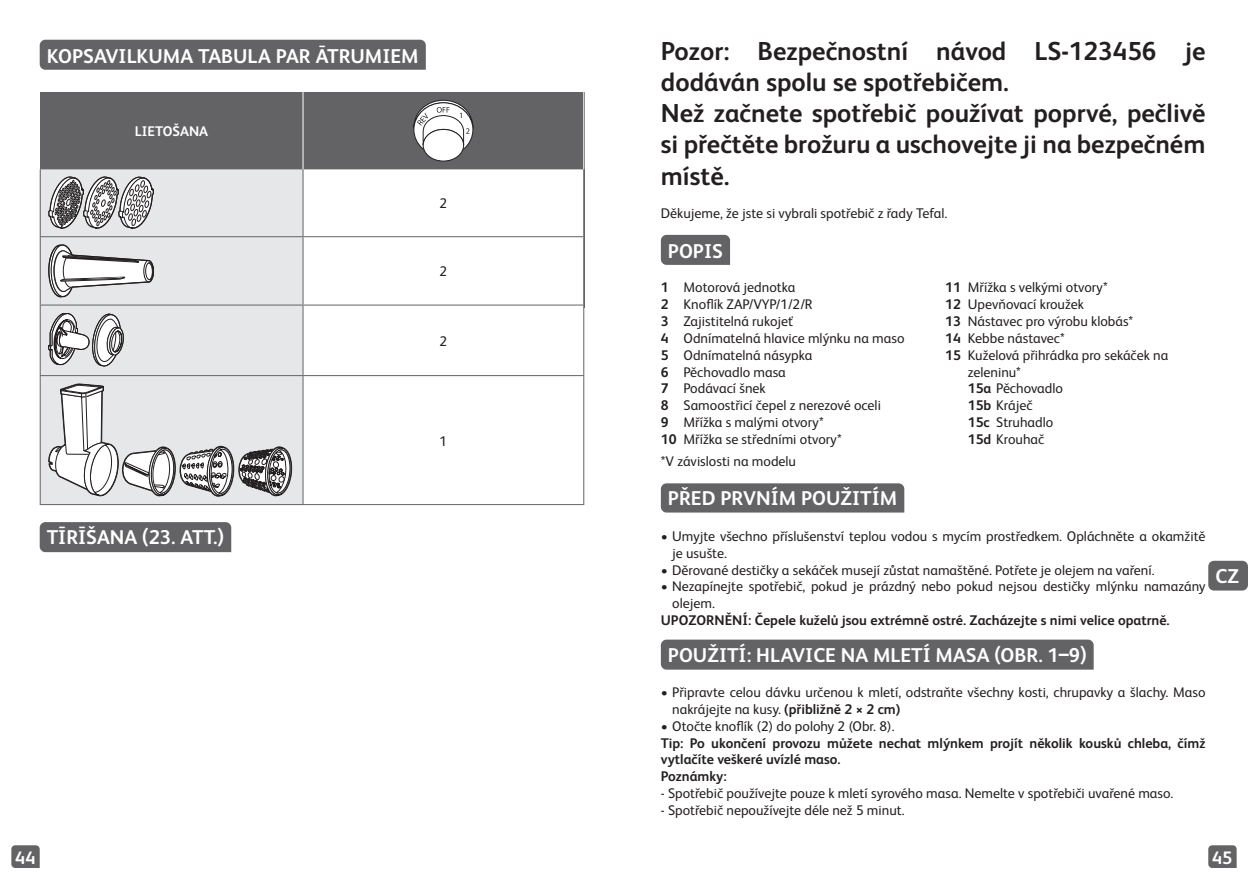
<style>
.page{position:relative;width:1248px;height:885px;background:#fff}
.page>*{position:absolute;margin:0;border:0;box-sizing:border-box;transform-origin:0 0}
.t1{font:700 26px/31.2px "FS Albert Pro";color:#231f20}
.t2{font:700 20px "FS Albert Pro";color:#fff}
.t3{font:700 18px "FS Albert Pro";color:#fff}
.t4{font:14px/16.8px "FS Albert Pro";color:#231f20}
.t5{font:700 14px/16.8px "FS Albert Pro";color:#231f20}
.t6{font:700 14px "FS Albert Pro";color:#fff}
.s1{font-weight:700}
</style>
<div class="page">
<svg style="left:1208px;top:845px;width:28px;height:22px"></svg>
<svg style="left:11px;top:845px;width:29px;height:22px"></svg>
<div style="left:1208px;top:560px;width:39px;height:30px;background:#636366;border-radius:6px"></div>
<div style="left:40px;top:40px;width:386px;height:30px;background:#636366"></div>
<div style="left:40px;top:92px;width:544px;height:215px;background:#636366"></div>
<div style="left:41px;top:169px;width:261px;height:335px;background:#e6e7e9"></div>
<svg style="left:303px;top:169px;width:280px;height:335px"></svg>
<hr style="left:302px;top:92px;width:1px;height:77px;background:#fff">
<hr style="left:583px;top:92px;width:1px;height:77px;background:#fff">
<hr style="left:40px;top:236px;width:263px;height:1px;background:#636366">
<hr style="left:303px;top:236px;width:281px;height:1px;background:#636366">
<hr style="left:40px;top:304px;width:263px;height:1px;background:#636366">
<hr style="left:40px;top:305px;width:1px;height:70px;background:#636366">
<hr style="left:303px;top:304px;width:281px;height:1px;background:#636366">
<hr style="left:302px;top:305px;width:1px;height:70px;background:#636366">
<hr style="left:583px;top:305px;width:1px;height:70px;background:#636366">
<hr style="left:40px;top:375px;width:263px;height:1px;background:#636366">
<hr style="left:40px;top:376px;width:1px;height:128px;background:#636366">
<hr style="left:303px;top:375px;width:281px;height:1px;background:#636366">
<hr style="left:302px;top:376px;width:1px;height:128px;background:#636366">
<hr style="left:583px;top:376px;width:1px;height:128px;background:#636366">
<hr style="left:40px;top:504px;width:263px;height:1px;background:#636366">
<hr style="left:303px;top:504px;width:281px;height:1px;background:#636366">
<div style="left:423px;top:129px;width:40px;height:32px;background:#fff;border-radius:50%"></div>
<div style="left:423px;top:129px;width:41px;height:32px;border:1px solid #231f20;border-radius:50%"></div>
<svg style="left:413px;top:100px;width:60px;height:52px"></svg>
<svg style="left:48px;top:176px;width:106px;height:53px"></svg>
<svg style="left:48px;top:245px;width:106px;height:52px"></svg>
<svg style="left:48px;top:313px;width:76px;height:53px"></svg>
<svg style="left:48px;top:383px;width:244px;height:113px"></svg>
<div style="left:40px;top:522px;width:191px;height:30px;background:#636366"></div>
<div style="left:660px;top:483px;width:244px;height:29px;background:#636366"></div>
<div style="left:660px;top:639px;width:433px;height:30px;background:#636366"></div>
<div style="left:660px;top:235px;width:70px;height:30px;background:#636366"></div>
<h2 class="t2" style="left:47px;top:42px;width:373px">KOPSAVILKUMA TABULA PAR ĀTRUMIEM</h2>
<p class="t6" style="left:135px;top:121px;width:75px">LIETOŠANA</p>
<p class="t4" style="left:439px;top:194px;width:9px">2</p>
<p class="t4" style="left:439px;top:262px;width:9px">2</p>
<p class="t4" style="left:439px;top:331px;width:9px">2</p>
<h2 class="t2" style="left:47px;top:523px;width:179px">TĪRĪŠANA (23. ATT.)</h2>
<p class="t4" style="left:439px;top:431px;width:9px">1</p>
<h1 class="t1" style="left:660px;top:34px;width:546px">Pozor: Bezpečnostní návod LS-123456 je dodáván spolu se spotřebičem.<br>Než začnete spotřebič používat poprvé, pečlivě si přečtěte brožuru a uschovejte ji na bezpečném místě.</h1>
<p class="t4" style="left:660px;top:204px;width:288px">Děkujeme, že jste si vybrali spotřebič z řady Tefal.</p>
<h2 class="t2" style="left:668px;top:237px;width:56px">POPIS</h2>
<p class="t4" style="left:660px;top:278px;width:245px"><span class="s1">1</span> Motorová jednotka<br><span class="s1">2</span> Knoflík ZAP/VYP/1/2/R<br><span class="s1">3</span> Zajistitelná rukojeť<br><span class="s1">4</span> Odnímatelná hlavice mlýnku na maso<br><span class="s1">5</span> Odnímatelná násypka<br><span class="s1">6</span> Pěchovadlo masa<br><span class="s1">7</span> Podávací šnek<br><span class="s1">8</span> Samoostřicí čepel z nerezové oceli<br><span class="s1">9</span> Mřížka s malými otvory*<br><span class="s1">10</span> Mřížka se středními otvory*</p>
<p class="t4" style="left:945px;top:278px;width:164px"><span class="s1">11</span> Mřížka s velkými otvory*</p>
<p class="t4" style="left:945px;top:295px;width:140px"><span class="s1">12</span> Upevňovací kroužek</p>
<p class="t4" style="left:945px;top:312px;width:189px"><span class="s1">13</span> Nástavec pro výrobu klobás*</p>
<p class="t4" style="left:945px;top:328px;width:121px"><span class="s1">14</span> Kebbe nástavec*</p>
<p class="t4" style="left:945px;top:345px;width:225px"><span class="s1">15</span> Kuželová přihrádka pro sekáček na</p>
<p class="t4" style="left:967px;top:362px;width:54px">zeleninu*</p>
<p class="t4" style="left:967px;top:379px;width:96px"><span class="s1">15a</span> Pěchovadlo</p>
<p class="t4" style="left:967px;top:396px;width:66px"><span class="s1">15b</span> Kráječ</p>
<p class="t4" style="left:967px;top:412px;width:87px"><span class="s1">15c</span> Struhadlo</p>
<p class="t4" style="left:967px;top:429px;width:78px"><span class="s1">15d</span> Krouhač</p>
<p class="t4" style="left:660px;top:452px;width:137px">*V závislosti na modelu</p>
<h2 class="t2" style="left:668px;top:484px;width:231px">PŘED PRVNÍM POUŽITÍM</h2>
<p class="t4" style="left:672px;top:526px;width:534px;text-indent:-11px">• Umyjte všechno příslušenství teplou vodou s mycím prostředkem. Opláchněte a okamžitě je usušte.</p>
<p class="t4" style="left:660px;top:560px;width:495px">• Děrované destičky a sekáček musejí zůstat namaštěné. Potřete je olejem na vaření.</p>
<p class="t4" style="left:672px;top:577px;width:534px;text-indent:-11px">• Nezapínejte spotřebič, pokud je prázdný nebo pokud nejsou destičky mlýnku namazány olejem.</p>
<p class="t5" style="left:660px;top:611px;width:510px">UPOZORNĚNÍ: Čepele kuželů jsou extrémně ostré. Zacházejte s nimi velice opatrně.</p>
<h2 class="t2" style="left:668px;top:640px;width:420px">POUŽITÍ: HLAVICE NA MLETÍ MASA (OBR. 1–9)</h2>
<p class="t4" style="left:672px;top:683px;width:534px;text-indent:-11px">• Připravte celou dávku určenou k mletí, odstraňte všechny kosti, chrupavky a šlachy. Maso nakrájejte na kusy. <span class="s1">(přibližně 2 × 2 cm)</span></p>
<p class="t4" style="left:660px;top:716px;width:235px">• Otočte knoflík (2) do polohy 2 (Obr. 8).</p>
<p class="t5" style="left:660px;top:733px;width:546px">Tip: Po ukončení provozu můžete nechat mlýnkem projít několik kousků chleba, čímž vytlačíte veškeré uvízlé maso.<br>Poznámky:</p>
<p class="t4" style="left:660px;top:783px;width:514px">- Spotřebič používejte pouze k mletí syrového masa. Nemelte v spotřebiči uvařené maso.</p>
<p class="t4" style="left:660px;top:800px;width:245px">- Spotřebič nepoužívejte déle než 5 minut.</p>
<h2 class="t2" style="left:1215px;top:562px;width:25px">CZ</h2>
<p class="t3" style="left:15px;top:844px;width:22px">44</p>
<p class="t3" style="left:1211px;top:844px;width:22px">45</p>
</div>
